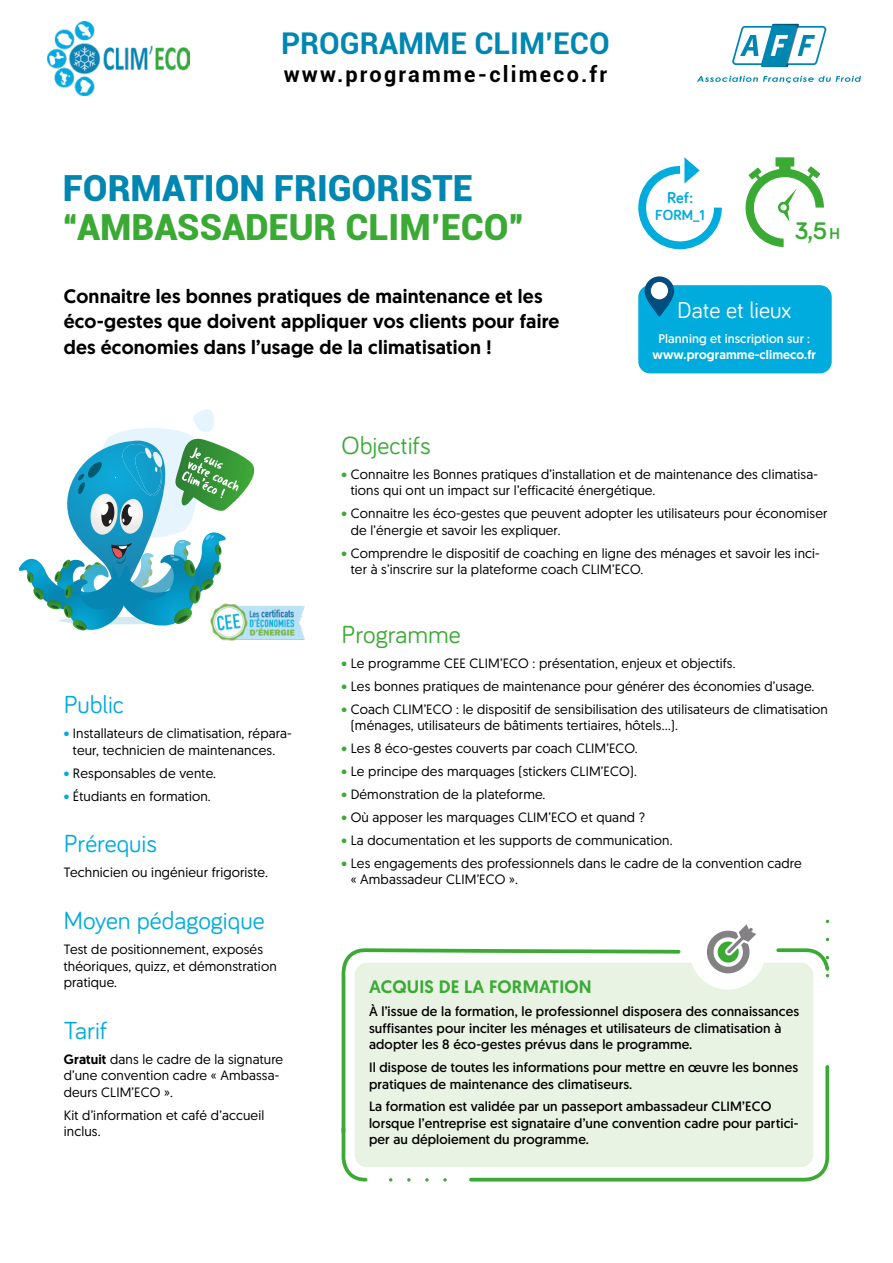
<style>
.page{position:relative;width:893px;height:1263px;background:#fff}
.page>*{position:absolute;margin:0;border:0;box-sizing:border-box;transform-origin:0 0}
.t1{font:900 36px "Roboto";color:#3aaa35}
.t2{font:900 36px "Roboto";color:#0087b1}
.t3{font:700 30px "Roboto";color:#0087b1}
.t4{font:25.5px "Bariol";color:#00abdd}
.t5{font:25.5px "Bariol";color:#3aaa35}
.t6{font:700 24.75px "Bariol";color:#3aaa35}
.t7{font:23.7px "Bariol";color:#fff}
.t8{font:700 21.75px "Roboto";letter-spacing:.1em;color:#000}
.t9{font:500 19.5px/25.5px "Geomanist";letter-spacing:.01em;color:#000}
.t10{font:500 18px "Geomanist";letter-spacing:.01em;color:#3aaa35}
.t11{font:700 16.35px "Bariol";color:#00abdd}
.t12{font:700 15px "Bariol";color:#00abdd}
.t13{font:13.5px/16.5px "Geomanist";letter-spacing:.01em;color:#000}
.t14{font:13.5px/16.5px "Geomanist";letter-spacing:.01em;color:#000}
.t15{font:12.6px "Geomanist";letter-spacing:.01em;color:#fff}
.t16{font:500 12.6px "Geomanist";letter-spacing:.01em;color:#fff}
.s1{font-size:16.5px}
.s2{color:#00abdd}
.s3{font-weight:500}
.s4{color:#3aaa35}
</style>
<div class="page">
<img style="left:48px;top:21px;width:141px;height:74px">
<svg style="left:732px;top:24px;width:94px;height:43px"></svg>
<svg style="left:697px;top:76px;width:164px;height:7px"></svg>
<svg style="left:638px;top:157px;width:84px;height:93px"></svg>
<svg style="left:745px;top:157px;width:79px;height:90px"></svg>
<div style="left:638px;top:285px;width:194px;height:88px;background:#00abdd;border-radius:12px"></div>
<svg style="left:644px;top:276px;width:30px;height:41px"></svg>
<div style="left:355px;top:963px;width:458px;height:204px;background:#e9f3e3;border-radius:13px"></div>
<svg style="left:443px;top:1178px;width:4px;height:3px"></svg>
<svg style="left:425px;top:1178px;width:4px;height:3px"></svg>
<svg style="left:341px;top:948px;width:340px;height:177px"></svg>
<svg style="left:776px;top:938px;width:54px;height:39px"></svg>
<svg style="left:467px;top:1063px;width:363px;height:119px"></svg>
<svg style="left:341px;top:1125px;width:27px;height:57px"></svg>
<div style="left:690px;top:914px;width:76px;height:75px;background:#fff;border-radius:50%"></div>
<svg style="left:707px;top:924px;width:49px;height:49px"></svg>
<svg style="left:18px;top:409px;width:237px;height:222px"></svg>
<img style="left:210px;top:600px;width:95px;height:41px">
<h2 class="t3" style="left:281px;top:22px;width:330px">PROGRAMME CLIM’ECO</h2>
<h3 class="t8" style="left:284px;top:59px;width:325px">www.programme-climeco.fr</h3>
<h1 class="t2" style="left:63px;top:163px;width:412px">FORMATION FRIGORISTE</h1>
<h1 class="t1" style="left:63px;top:202px;width:464px">“AMBASSADEUR CLIM’ECO”</h1>
<h3 class="t9" style="left:64px;top:283px;width:497px">Connaitre les bonnes pratiques de maintenance et les éco-gestes que doivent appliquer vos clients pour faire des économies dans l’usage de la climatisation !</h3>
<p class="t11" style="left:667px;top:186px;width:27px">Ref :</p>
<p class="t12" style="left:655px;top:205px;width:51px">FORM_1</p>
<h3 class="t6" style="left:795px;top:214px;width:47px">3,5 <span class="s1">H</span></h3>
<h3 class="t7" style="left:677px;top:294px;width:116px">Date et lieux</h3>
<p class="t15" style="left:658px;top:330px;width:153px">Planning et inscription sur :</p>
<p class="t16" style="left:652px;top:347px;width:165px">www.programme-climeco.fr</p>
<h3 class="t4" style="left:64px;top:687px;width:62px">Public</h3>
<p class="t13" style="left:64px;top:725px;width:230px;text-align:center"><span class="s2">•</span> Installateurs de climatisation, répara&shy;teur, technicien de maintenances.</p>
<p class="t13" style="left:64px;top:764px;width:154px"><span class="s2">•</span> Responsables de vente.</p>
<p class="t13" style="left:64px;top:787px;width:149px"><span class="s2">•</span> Étudiants en formation.</p>
<h3 class="t4" style="left:64px;top:826px;width:95px">Prérequis</h3>
<p class="t13" style="left:64px;top:864px;width:206px">Technicien ou ingénieur frigoriste.</p>
<h3 class="t4" style="left:64px;top:903px;width:202px">Moyen pédagogique</h3>
<p class="t13" style="left:64px;top:941px;width:214px">Test de positionnement, exposés théoriques, quizz, et démonstration pratique.</p>
<h3 class="t4" style="left:64px;top:1013px;width:45px">Tarif</h3>
<p class="t13" style="left:64px;top:1050px;width:221px"><span class="s3">Gratuit</span> dans le cadre de la signature d’une convention cadre « Ambassa&shy;deurs CLIM’ECO ».</p>
<p class="t13" style="left:64px;top:1106px;width:202px">Kit d’information et café d’accueil inclus.</p>
<h3 class="t5" style="left:342px;top:428px;width:91px">Objectifs</h3>
<p class="t13" style="left:351px;top:465px;width:469px;text-indent:-9px"><span class="s4">•</span> Connaitre les Bonnes pratiques d’installation et de maintenance des climatisa&shy;tions qui ont un impact sur l’efficacité énergétique.</p>
<p class="t13" style="left:351px;top:505px;width:478px;text-indent:-9px"><span class="s4">•</span> Connaitre les éco-gestes que peuvent adopter les utilisateurs pour économiser de l’énergie et savoir les expliquer.</p>
<p class="t13" style="left:351px;top:544px;width:471px;text-indent:-9px"><span class="s4">•</span> Comprendre le dispositif de coaching en ligne des ménages et savoir les inci&shy;ter à s’inscrire sur la plateforme coach CLIM’ECO.</p>
<h3 class="t5" style="left:342px;top:617px;width:120px">Programme</h3>
<p class="t13" style="left:342px;top:655px;width:395px"><span class="s4">•</span> Le programme CEE CLIM’ECO : présentation, enjeux et objectifs.</p>
<p class="t13" style="left:342px;top:677px;width:474px"><span class="s4">•</span> Les bonnes pratiques de maintenance pour générer des économies d’usage.</p>
<p class="t13" style="left:351px;top:700px;width:478px;text-indent:-9px"><span class="s4">•</span> Coach CLIM’ECO : le dispositif de sensibilisation des utilisateurs de climatisation (ménages, utilisateurs de bâtiments tertiaires, hôtels…).</p>
<p class="t13" style="left:342px;top:740px;width:298px"><span class="s4">•</span> Les 8 éco-gestes couverts par coach CLIM’ECO.</p>
<p class="t13" style="left:342px;top:763px;width:297px"><span class="s4">•</span> Le principe des marquages (stickers CLIM’ECO).</p>
<p class="t13" style="left:342px;top:786px;width:205px"><span class="s4">•</span> Démonstration de la plateforme.</p>
<p class="t13" style="left:342px;top:808px;width:305px"><span class="s4">•</span> Où apposer les marquages CLIM’ECO et quand ?</p>
<p class="t13" style="left:342px;top:831px;width:332px"><span class="s4">•</span> La documentation et les supports de communication.</p>
<p class="t13" style="left:351px;top:854px;width:452px;text-indent:-9px"><span class="s4">•</span> Les engagements des professionnels dans le cadre de la convention cadre « Ambassadeur CLIM’ECO ».</p>
<h3 class="t10" style="left:369px;top:975px;width:224px">ACQUIS DE LA FORMATION</h3>
<p class="t14" style="left:369px;top:1003px;width:432px">À l’issue de la formation, le professionnel disposera des connaissances suffisantes pour inciter les ménages et utilisateurs de climatisation à adopter les 8 éco-gestes prévus dans le programme.</p>
<p class="t14" style="left:369px;top:1059px;width:431px">Il dispose de toutes les informations pour mettre en œuvre les bonnes pratiques de maintenance des climatiseurs.</p>
<p class="t14" style="left:369px;top:1098px;width:431px">La formation est validée par un passeport ambassadeur CLIM’ECO lorsque l’entreprise est signataire d’une convention cadre pour partici&shy;per au déploiement du programme.</p>
</div>
